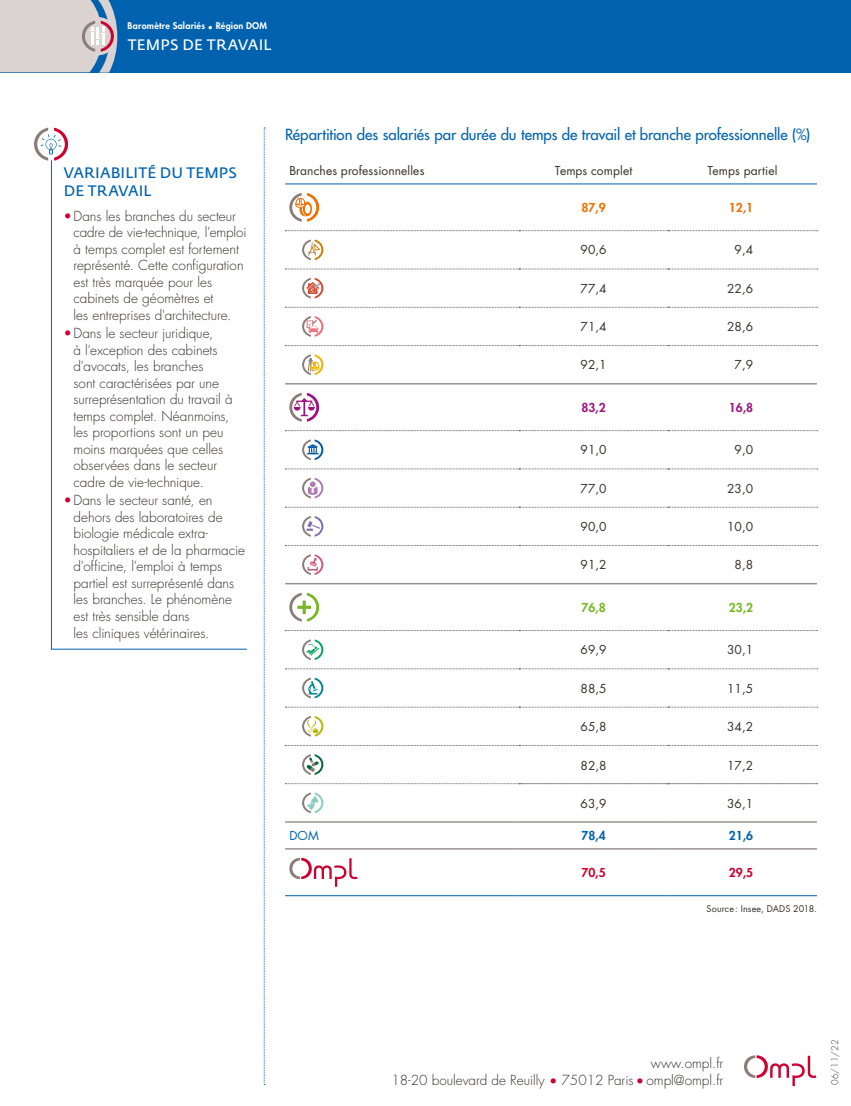
<style>
.page{position:relative;width:851px;height:1106px;background:#fff}
.page>*{position:absolute;margin:0;border:0;box-sizing:border-box;transform-origin:0 0}
.t1{font:500 15px "Futura Std";letter-spacing:-.005em;color:#0062ae}
.t2{font:15px/18px "Fedra Sans Std";letter-spacing:.015em;color:#0062ae}
.t3{font:15px "Fedra Sans Std";letter-spacing:.02em;color:#fff}
.t4{font:300 13.5px/16.5px "Futura Std";color:#352f2d}
.t5{font:12px "Futura Std";letter-spacing:.005em;color:#352f2d}
.t6{font:800 12px "Futura Std";color:#ee7100}
.t7{font:800 12px "Futura Std";color:#9d1380}
.t8{font:800 12px "Futura Std";color:#75b726}
.t9{font:800 12px "Futura Std";color:#0062ae}
.t10{font:800 12px "Futura Std";color:#cb0132}
.t11{font:12px "Futura Std";color:#0062ae}
.t12{font:800 9px "Futura Std";letter-spacing:.025em;color:#fff}
.t13{font:9px "Futura Std";letter-spacing:.015em;color:#352f2d}
.t14{font:300 9px "Futura Std";color:#352f2d}
.s1{font-weight:400;color:#cb0132}
.s2{color:#cb0132}
</style>
<div class="page">
<div style="left:0;top:0;width:850px;height:72px;background:#0062ae"></div>
<svg style="left:264px;top:128px;width:1px;height:957px"></svg>
<svg style="left:34px;top:128px;width:34px;height:33px"></svg>
<svg style="left:51px;top:159px;width:196px;height:491px"></svg>
<svg style="left:744px;top:1055px;width:72px;height:31px"></svg>
<svg style="left:0;top:0;width:117px;height:73px;background:#cbc8cc"></svg>
<hr style="left:285px;top:383px;width:234px;height:1px;background:#6a5e5d">
<hr style="left:519px;top:383px;width:149px;height:1px;background:#6a5e5d">
<hr style="left:668px;top:383px;width:148px;height:1px;background:#6a5e5d">
<hr style="left:285px;top:583px;width:234px;height:1px;background:#6a5e5d">
<hr style="left:519px;top:583px;width:149px;height:1px;background:#6a5e5d">
<hr style="left:668px;top:583px;width:148px;height:1px;background:#6a5e5d">
<svg style="left:285px;top:269px;width:532px;height:1px"></svg>
<svg style="left:285px;top:307px;width:532px;height:1px"></svg>
<svg style="left:285px;top:345px;width:532px;height:1px"></svg>
<svg style="left:285px;top:430px;width:532px;height:1px"></svg>
<svg style="left:285px;top:630px;width:532px;height:1px"></svg>
<svg style="left:285px;top:468px;width:532px;height:1px"></svg>
<svg style="left:285px;top:507px;width:532px;height:1px"></svg>
<svg style="left:285px;top:545px;width:532px;height:1px"></svg>
<hr style="left:285px;top:895px;width:234px;height:1px;background:#0062ae">
<hr style="left:519px;top:848px;width:149px;height:1px;background:#6a5e5d">
<hr style="left:668px;top:848px;width:148px;height:1px;background:#6a5e5d">
<hr style="left:285px;top:821px;width:234px;height:1px;background:#6a5e5d">
<hr style="left:285px;top:848px;width:234px;height:1px;background:#6a5e5d">
<svg style="left:285px;top:668px;width:532px;height:1px"></svg>
<svg style="left:285px;top:707px;width:532px;height:1px"></svg>
<svg style="left:285px;top:745px;width:532px;height:1px"></svg>
<hr style="left:519px;top:895px;width:149px;height:1px;background:#0062ae">
<hr style="left:668px;top:895px;width:148px;height:1px;background:#0062ae">
<hr style="left:519px;top:821px;width:149px;height:1px;background:#6a5e5d">
<hr style="left:668px;top:821px;width:148px;height:1px;background:#6a5e5d">
<svg style="left:285px;top:783px;width:532px;height:1px"></svg>
<svg style="left:285px;top:184px;width:532px;height:47px"></svg>
<svg style="left:302px;top:239px;width:21px;height:21px"></svg>
<svg style="left:302px;top:278px;width:21px;height:20px"></svg>
<svg style="left:302px;top:316px;width:21px;height:21px"></svg>
<svg style="left:302px;top:354px;width:21px;height:21px"></svg>
<svg style="left:289px;top:393px;width:30px;height:29px"></svg>
<svg style="left:302px;top:439px;width:21px;height:21px"></svg>
<svg style="left:302px;top:478px;width:21px;height:20px"></svg>
<svg style="left:302px;top:516px;width:21px;height:20px"></svg>
<svg style="left:302px;top:554px;width:21px;height:21px"></svg>
<svg style="left:289px;top:592px;width:30px;height:29px"></svg>
<svg style="left:302px;top:639px;width:21px;height:21px"></svg>
<svg style="left:302px;top:677px;width:21px;height:21px"></svg>
<svg style="left:302px;top:716px;width:21px;height:20px"></svg>
<svg style="left:302px;top:754px;width:21px;height:21px"></svg>
<svg style="left:302px;top:792px;width:21px;height:21px"></svg>
<svg style="left:289px;top:858px;width:68px;height:28px"></svg>
<p class="t12" style="left:128px;top:20px;width:141px">Baromètre Salariés • Région DOM</p>
<p class="t3" style="left:128px;top:35px;width:145px">TEMPS DE TRAVAIL</p>
<p class="t2" style="left:64px;top:163px;width:174px">VARIABILITÉ DU TEMPS<br>DE TRAVAIL</p>
<p class="t4" style="left:73px;top:208px;width:174px;text-indent:-10px"><span class="s1">•</span>Dans les branches du secteur cadre de vie-technique, l’emploi à temps complet est fortement représenté. Cette configuration est très marquée pour les cabinets de géomètres et<br>les entreprises d'architecture.</p>
<p class="t4" style="left:73px;top:325px;width:161px;text-indent:-10px"><span class="s1">•</span>Dans le secteur juridique,<br>à l'exception des cabinets d'avocats, les branches<br>sont caractérisées par une surreprésentation du travail à temps complet. Néanmoins, les proportions sont un peu moins marquées que celles observées dans le secteur cadre de vie-technique.</p>
<p class="t4" style="left:73px;top:492px;width:173px;text-indent:-10px"><span class="s1">•</span>Dans le secteur santé, en dehors des laboratoires de biologie médicale extra&shy;hospitaliers et de la pharmacie d'officine, l’emploi à temps partiel est surreprésenté dans les branches. Le phénomène est très sensible dans<br>les cliniques vétérinaires.</p>
<p class="t1" style="left:285px;top:125px;width:526px">Répartition des salariés par durée du temps de travail et branche professionnelle (%)</p>
<p class="t5" style="left:289px;top:163px;width:137px">Branches professionnelles</p>
<p class="t5" style="left:554px;top:163px;width:79px">Temps complet</p>
<p class="t5" style="left:707px;top:163px;width:72px">Temps partiel</p>
<p class="t6" style="left:581px;top:200px;width:26px">87,9</p>
<p class="t6" style="left:728px;top:200px;width:26px">12,1</p>
<p class="t5" style="left:580px;top:242px;width:27px">90,6</p>
<p class="t5" style="left:734px;top:242px;width:20px">9,4</p>
<p class="t5" style="left:580px;top:280px;width:27px">77,4</p>
<p class="t5" style="left:727px;top:280px;width:27px">22,6</p>
<p class="t5" style="left:580px;top:319px;width:27px">71,4</p>
<p class="t5" style="left:727px;top:319px;width:27px">28,6</p>
<p class="t5" style="left:580px;top:357px;width:27px">92,1</p>
<p class="t5" style="left:734px;top:357px;width:20px">7,9</p>
<p class="t7" style="left:581px;top:400px;width:26px">83,2</p>
<p class="t7" style="left:728px;top:400px;width:26px">16,8</p>
<p class="t5" style="left:580px;top:442px;width:27px">91,0</p>
<p class="t5" style="left:734px;top:442px;width:20px">9,0</p>
<p class="t5" style="left:580px;top:480px;width:27px">77,0</p>
<p class="t5" style="left:727px;top:480px;width:27px">23,0</p>
<p class="t5" style="left:580px;top:519px;width:27px">90,0</p>
<p class="t5" style="left:727px;top:519px;width:27px">10,0</p>
<p class="t5" style="left:580px;top:557px;width:27px">91,2</p>
<p class="t5" style="left:734px;top:557px;width:20px">8,8</p>
<p class="t8" style="left:581px;top:599px;width:26px">76,8</p>
<p class="t8" style="left:728px;top:599px;width:26px">23,2</p>
<p class="t5" style="left:580px;top:642px;width:27px">69,9</p>
<p class="t5" style="left:727px;top:642px;width:27px">30,1</p>
<p class="t5" style="left:580px;top:680px;width:27px">88,5</p>
<p class="t5" style="left:727px;top:680px;width:27px">11,5</p>
<p class="t5" style="left:580px;top:718px;width:27px">65,8</p>
<p class="t5" style="left:727px;top:718px;width:27px">34,2</p>
<p class="t5" style="left:580px;top:757px;width:27px">82,8</p>
<p class="t5" style="left:727px;top:757px;width:27px">17,2</p>
<p class="t5" style="left:580px;top:795px;width:27px">63,9</p>
<p class="t5" style="left:727px;top:795px;width:27px">36,1</p>
<p class="t11" style="left:289px;top:828px;width:31px">DOM</p>
<p class="t9" style="left:581px;top:828px;width:26px">78,4</p>
<p class="t9" style="left:728px;top:828px;width:26px">21,6</p>
<p class="t10" style="left:581px;top:864px;width:26px">70,5</p>
<p class="t10" style="left:728px;top:864px;width:26px">29,5</p>
<p class="t13" style="left:706px;top:903px;width:112px">Source: Insee, DADS 2018.</p>
<p class="t4" style="left:391px;top:1055px;width:333px;text-align:right">www.ompl.fr<br>18-20 boulevard de Reuilly <span class="s2">•</span> 75012 Paris <span class="s2">•</span> ompl@ompl.fr</p>
<p class="t14" style="left:829px;top:1084px;width:46px;rotate:-90deg">06/11/22</p>
</div>
